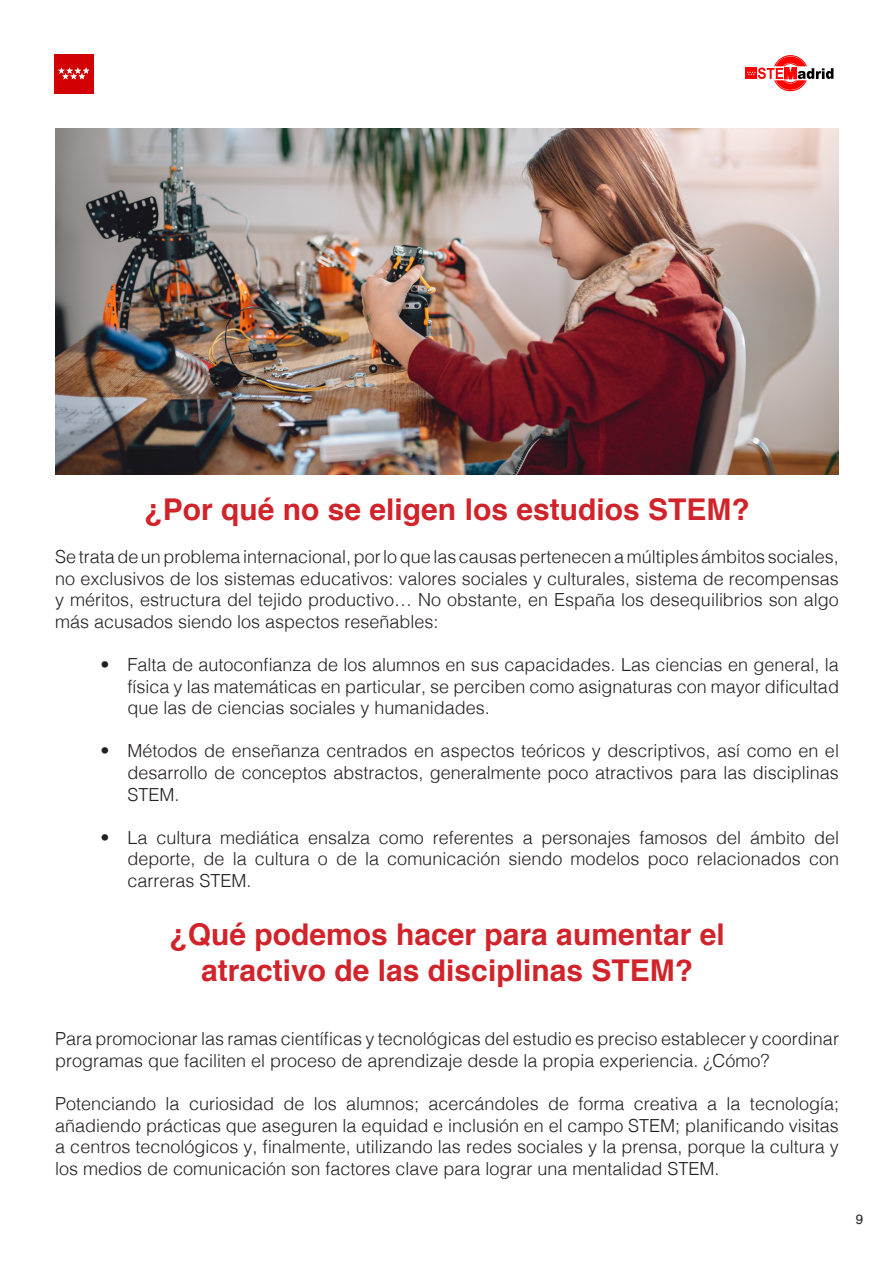
<style>
.page{position:relative;width:893px;height:1263px;background:#fff}
.page>*{position:absolute;margin:0;border:0;box-sizing:border-box;transform-origin:0 0}
.t1{font:700 30px/36px "Helvetica";color:#d1232a;text-align:center}
.t2{font:300 18px/21.6px "Helvetica";color:#231f20;text-align:justify}
.t3{font:13.5px "Helvetica";color:#231f20}
</style>
<div class="page">
<div style="left:745px;top:67px;width:12px;height:12px;background:#f00"></div>
<svg style="left:747px;top:55px;width:86px;height:36px"></svg>
<div style="left:54px;top:54px;width:39px;height:39px;background:#d20002"></div>
<svg style="left:58px;top:67px;width:31px;height:12px"></svg>
<img style="left:55px;top:128px;width:784px;height:347px">
<h1 class="t1" style="left:145px;top:491px;width:607px">¿Por qué no se eligen los estudios STEM?</h1>
<p class="t2" style="left:55px;top:544px;width:785px">Se trata de un problema internacional, por lo que las causas pertenecen a múltiples ámbitos sociales, no exclusivos de los sistemas educativos: valores sociales y culturales, sistema de recompensas y méritos, estructura del tejido productivo… No obstante, en España los desequilibrios son algo más acusados siendo los aspectos reseñables:</p>
<p class="t2" style="left:128px;top:652px;width:713px;text-indent:-27px">• Falta de autoconfianza de los alumnos en sus capacidades. Las ciencias en general, la física y las matemáticas en particular, se perciben como asignaturas con mayor dificultad que las de ciencias sociales y humanidades.</p>
<p class="t2" style="left:128px;top:739px;width:713px;text-indent:-27px">• Métodos de enseñanza centrados en aspectos teóricos y descriptivos, así como en el desarrollo de conceptos abstractos, generalmente poco atractivos para las disciplinas STEM.</p>
<p class="t2" style="left:128px;top:825px;width:713px;text-indent:-27px">• La cultura mediática ensalza como referentes a personajes famosos del ámbito del deporte, de la cultura o de la comunicación siendo modelos poco relacionados con carreras STEM.</p>
<h1 class="t1" style="left:169px;top:916px;width:557px">¿Qué podemos hacer para aumentar el atractivo de las disciplinas STEM?</h1>
<p class="t2" style="left:55px;top:1027px;width:785px">Para promocionar las ramas científicas y tecnológicas del estudio es preciso establecer y coordinar programas que faciliten el proceso de aprendizaje desde la propia experiencia. ¿Cómo?</p>
<p class="t2" style="left:55px;top:1092px;width:785px">Potenciando la curiosidad de los alumnos; acercándoles de forma creativa a la tecnología; añadiendo prácticas que aseguren la equidad e inclusión en el campo STEM; planificando visitas a centros tecnológicos y, finalmente, utilizando las redes sociales y la prensa, porque la cultura y los medios de comunicación son factores clave para lograr una mentalidad STEM.</p>
<p class="t3" style="left:856px;top:1209px;width:9px">9</p>
</div>
